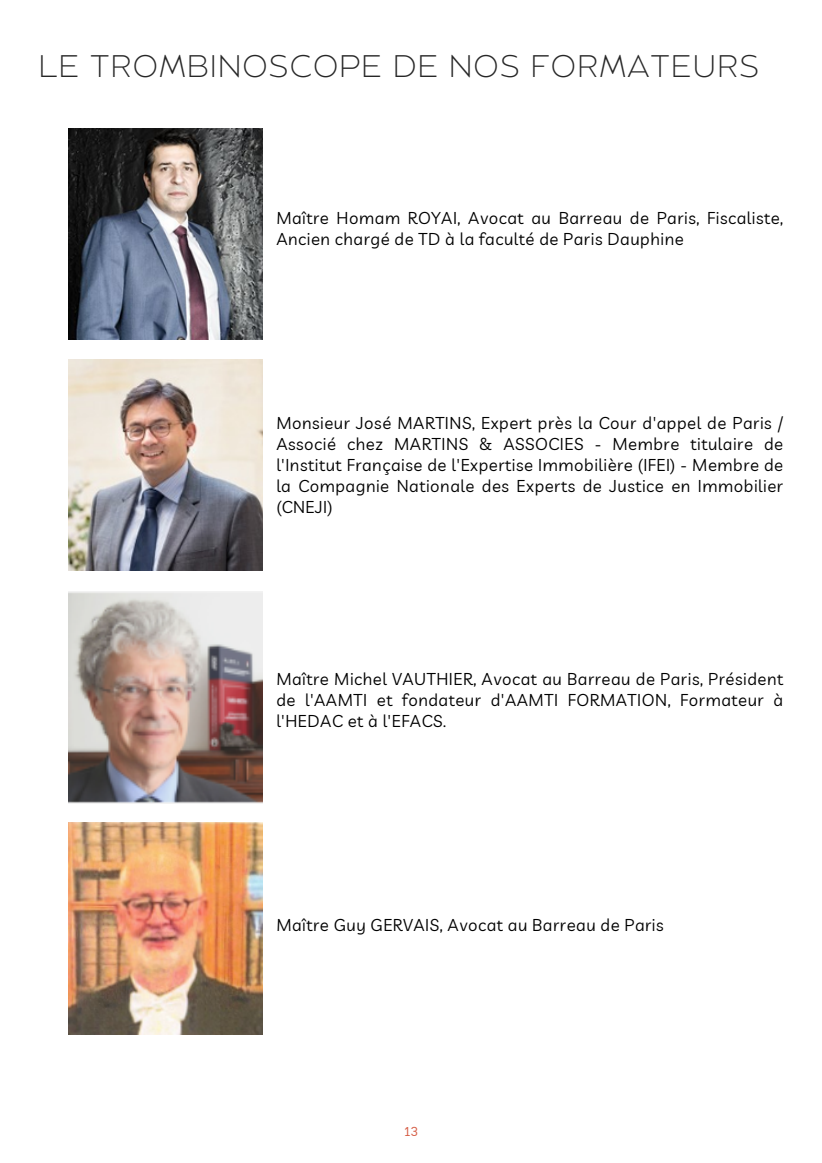
<style>
.page{position:relative;width:822px;height:1163px;background:#fff}
.page>*{position:absolute;margin:0;border:0;box-sizing:border-box;transform-origin:0 0}
.t1{font:200 31.2px "Balgin";letter-spacing:.04em;color:#000}
.t2{font:16.8px/21px "Livvic";letter-spacing:.03em;color:#000;text-align:justify}
.t3{font:12.8px "Be Vietnam";color:#d66049}
</style>
<div class="page">
<img style="left:69px;top:128px;width:193px;height:212px">
<img style="left:69px;top:359px;width:193px;height:212px">
<img style="left:69px;top:592px;width:193px;height:211px">
<img style="left:69px;top:823px;width:193px;height:211px">
<h1 class="t1" style="left:38px;top:54px;width:722px">LE TROMBINOSCOPE DE NOS FORMATEURS</h1>
<p class="t2" style="left:276px;top:207px;width:508px">Maître Homam ROYAI, Avocat au Barreau de Paris, Fiscaliste,<br>Ancien chargé de TD à la faculté de Paris Dauphine</p>
<p class="t2" style="left:276px;top:412px;width:508px">Monsieur José MARTINS, Expert près la Cour d'appel de Paris / Associé chez MARTINS &amp; ASSOCIES - Membre titulaire de l'Institut Française de l'Expertise Immobilière (IFEI) - Membre de la Compagnie Nationale des Experts de Justice en Immobilier (CNEJI)</p>
<p class="t2" style="left:276px;top:668px;width:508px">Maître Michel VAUTHIER, Avocat au Barreau de Paris, Président de l'AAMTI et fondateur d'AAMTI FORMATION, Formateur à l'HEDAC et à l'EFACS.</p>
<p class="t2" style="left:276px;top:914px;width:389px">Maître Guy GERVAIS, Avocat au Barreau de Paris</p>
<p class="t3" style="left:404px;top:1120px;width:15px">13</p>
</div>
